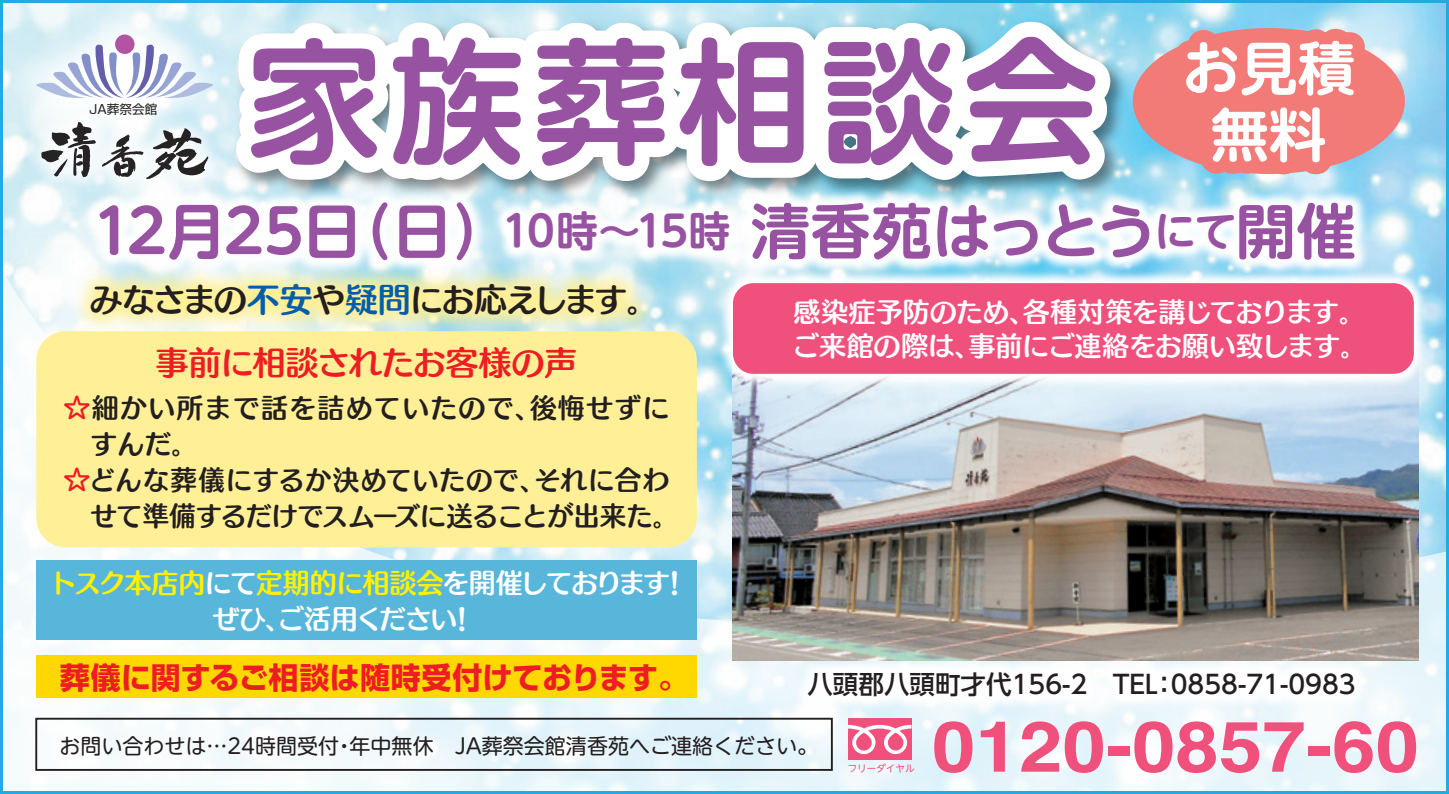
<style>
.page{position:relative;width:1449px;height:794px;background:#fff}
.page>*{position:absolute;margin:0;border:0;box-sizing:border-box;transform-origin:0 0}
.t1{font:700 135px "UD Shin M Go Pro De";letter-spacing:.065em;color:#90268f}
.t2{font:700 70.5px "Helvetica";color:#f0517c;scale:1.11 1}
.t3{font:700 60px "UD Shin M Go Pro De";letter-spacing:-.02em;color:#9753a1}
.t4{font:700 57.9px "UD Shin M Go Pro De";color:#fff}
.t5{font:33px "Humming Std B";letter-spacing:-.04em;color:#231f20}
.t6{font:33px "Humming Std B";letter-spacing:-.01em;color:#ee1d23}
.t7{font:700 30px "Shin Go Pro";color:#ee1d23}
.t8{font:27px/33.9px "Humming Std B";letter-spacing:-.02em;color:#fff}
.t9{font:27px/36px "Humming Std B";letter-spacing:-.04em;color:#fff;text-align:center}
.t10{font:27px "Humming Std B";letter-spacing:.01em;color:#231f20}
.t11{font:27px "Humming Std B";letter-spacing:-.025em;color:#231f20}
.t12{font:27px "Humming Std B";letter-spacing:.045em;color:#231f20}
.t13{font:500 25.5px "UD Shin Go Pro";color:#231f20}
.t14{font:21px "UD Shin M Go Pro";color:#231f20}
.t15{font:12.6px "Shin Go Pro";color:#231f20}
.t16{font:9.6px "UD Shin M Go Pro";color:#f0517c}
.s1{font-size:42px}
.s2{color:#015dac}
.s3{color:#ee1d23}
.s4{color:#fff101}
</style>
<div class="page">
<svg style="left:4px;top:473px;width:1441px;height:317px;fill:#f4fafc"></svg>
<div style="left:36px;top:656px;width:661px;height:42px;background:#ffd801"></div>
<img style="left:684px;top:548px;width:761px;height:242px">
<div style="left:35px;top:718px;width:798px;height:53px;border:2px solid #231f20"></div>
<div style="left:848px;top:718px;width:63px;height:42px;background:#f0517c"></div>
<svg style="left:848px;top:725px;width:63px;height:29px"></svg>
<svg style="left:1164px;top:10px;width:247px;height:66px;background:#d5a7ad"></svg>
<svg style="left:34px;top:0;width:517px;height:76px;background:#b4dff0"></svg>
<svg style="left:85px;top:8px;width:1079px;height:68px"></svg>
<svg style="left:638px;top:0;width:156px;height:76px"></svg>
<svg style="left:794px;top:0;width:138px;height:76px"></svg>
<svg style="left:932px;top:0;width:213px;height:76px"></svg>
<img style="left:0;top:76px;width:1449px;height:91px">
<div style="left:36px;top:331px;width:661px;height:216px;background:#fff097;border-radius:29px"></div>
<div style="left:36px;top:560px;width:661px;height:80px;background:#57b6d9"></div>
<img style="left:0;top:163px;width:805px;height:275px">
<img style="left:733px;top:489px;width:686px;height:171px">
<img style="left:617px;top:167px;width:832px;height:322px">
<div style="left:733px;top:283px;width:681px;height:91px;background:#f0517c;border-radius:20px"></div>
<h1 class="t1" style="left:247px;top:-8px;width:853px">家族葬相談会</h1>
<h3 class="t4" style="left:1182px;top:21px;width:175px">お見積</h3>
<p class="t15" style="left:87px;top:98px;width:72px">ＪＡ葬祭会館</p>
<h3 class="t4" style="left:1211px;top:88px;width:117px">無料</h3>
<h3 class="t3" style="left:93px;top:182px;width:1265px">12月25日（日）<span class="s1">10時～15時</span> 清香苑はっとう<span class="s1">にて</span>開催</h3>
<p class="t5" style="left:90px;top:275px;width:571px">みなさまの<span class="s2">不安</span>や<span class="s2">疑問</span>にお応えします。</p>
<p class="t6" style="left:155px;top:338px;width:424px">事前に相談されたお客様の声</p>
<p class="t12" style="left:63px;top:388px;width:608px"><span class="s3">☆</span>細かい所まで話を詰めていたので、後悔せずに</p>
<p class="t10" style="left:90px;top:424px;width:109px">すんだ。</p>
<p class="t10" style="left:63px;top:460px;width:607px"><span class="s3">☆</span>どんな葬儀にするか決めていたので、それに合わ</p>
<p class="t11" style="left:90px;top:496px;width:590px">せて準備するだけでスムーズに送ることが出来た。</p>
<p class="t9" style="left:50px;top:564px;width:639px"><span class="s4">トスク本店内</span>にて<span class="s4">定期的に相談会</span>を開催しております！ぜひ、ご活用ください！　　</p>
<p class="t7" style="left:60px;top:654px;width:630px">葬儀に関するご相談は随時受付けております。</p>
<p class="t8" style="left:792px;top:294px;width:577px">感染症予防のため、各種対策を講じております。ご来館の際は、事前にご連絡をお願い致します。</p>
<p class="t13" style="left:807px;top:664px;width:550px">八頭郡八頭町才代156-2　TEL：0858-71-0983</p>
<p class="t14" style="left:59px;top:729px;width:760px">お問い合わせは…24時間受付・年中無休　JA葬祭会館清香苑へご連絡ください。</p>
<p class="t16" style="left:848px;top:761px;width:68px">フリーダイヤル</p>
<h2 class="t2" style="left:932px;top:690px;width:440px">0120-0857-60</h2>
</div>
